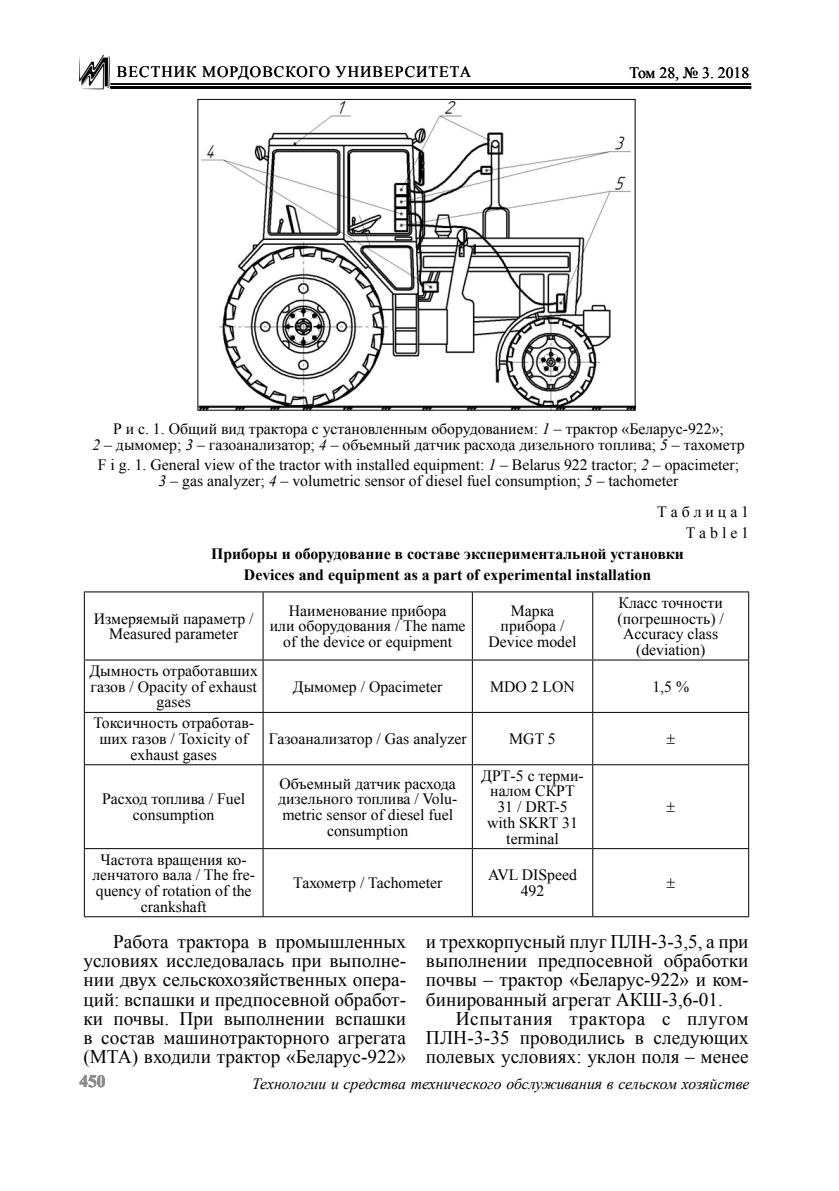
<style>
.page{position:relative;width:839px;height:1191px;background:#fff}
.page>*{position:absolute;margin:0;border:0;box-sizing:border-box;transform-origin:0 0}
.t1{font:19.25px/19.2px "Times New Roman";color:#000;text-align:justify}
.t2{font:700 17.5px "Times New Roman";color:#8a8c8e}
.t3{font:15.75px/15.8px "Times New Roman";color:#000;text-align:center}
.t4{font:700 15.75px/20.7px "Times New Roman";color:#000;text-align:center}
.t5{font:italic 15.75px "Times New Roman";color:#000}
.t6{font:15.75px "Times New Roman";letter-spacing:.065em;color:#000}
.s1{font-style:italic}
</style>
<div class="page">
<img style="left:79px;top:56px;width:31px;height:34px">
<hr style="left:110px;top:84px;width:641px;height:1px;background:#000">
<hr style="left:110px;top:86px;width:641px;height:3px;background:#000">
<img style="left:200px;top:101px;width:433px;height:307px">
<div style="left:198px;top:99px;width:437px;height:311px;border:1px solid #000"></div>
<hr style="left:84px;top:591px;width:179px;height:1px;background:#000">
<hr style="left:263px;top:591px;width:209px;height:1px;background:#000">
<hr style="left:472px;top:591px;width:120px;height:1px;background:#000">
<hr style="left:592px;top:591px;width:157px;height:1px;background:#000">
<hr style="left:84px;top:659px;width:179px;height:1px;background:#000">
<hr style="left:263px;top:659px;width:209px;height:1px;background:#000">
<hr style="left:472px;top:659px;width:120px;height:1px;background:#000">
<hr style="left:592px;top:659px;width:157px;height:1px;background:#000">
<hr style="left:84px;top:712px;width:179px;height:1px;background:#000">
<hr style="left:263px;top:712px;width:209px;height:1px;background:#000">
<hr style="left:472px;top:712px;width:120px;height:1px;background:#000">
<hr style="left:592px;top:712px;width:157px;height:1px;background:#000">
<hr style="left:84px;top:764px;width:179px;height:1px;background:#000">
<hr style="left:263px;top:764px;width:209px;height:1px;background:#000">
<hr style="left:472px;top:764px;width:120px;height:1px;background:#000">
<hr style="left:592px;top:764px;width:157px;height:1px;background:#000">
<hr style="left:84px;top:848px;width:179px;height:1px;background:#000">
<hr style="left:263px;top:848px;width:209px;height:1px;background:#000">
<hr style="left:472px;top:848px;width:120px;height:1px;background:#000">
<hr style="left:592px;top:848px;width:157px;height:1px;background:#000">
<hr style="left:84px;top:916px;width:179px;height:1px;background:#000">
<hr style="left:263px;top:916px;width:209px;height:1px;background:#000">
<hr style="left:472px;top:916px;width:120px;height:1px;background:#000">
<hr style="left:592px;top:916px;width:157px;height:1px;background:#000">
<hr style="left:84px;top:592px;width:1px;height:67px;background:#000">
<hr style="left:84px;top:660px;width:1px;height:52px;background:#000">
<hr style="left:84px;top:713px;width:1px;height:51px;background:#000">
<hr style="left:84px;top:765px;width:1px;height:83px;background:#000">
<hr style="left:84px;top:849px;width:1px;height:67px;background:#000">
<hr style="left:262px;top:592px;width:1px;height:67px;background:#000">
<hr style="left:472px;top:592px;width:1px;height:67px;background:#000">
<hr style="left:592px;top:592px;width:1px;height:67px;background:#000">
<hr style="left:748px;top:592px;width:1px;height:67px;background:#000">
<hr style="left:262px;top:660px;width:1px;height:52px;background:#000">
<hr style="left:472px;top:660px;width:1px;height:52px;background:#000">
<hr style="left:592px;top:660px;width:1px;height:52px;background:#000">
<hr style="left:748px;top:660px;width:1px;height:52px;background:#000">
<hr style="left:262px;top:713px;width:1px;height:51px;background:#000">
<hr style="left:472px;top:713px;width:1px;height:51px;background:#000">
<hr style="left:592px;top:713px;width:1px;height:51px;background:#000">
<hr style="left:748px;top:713px;width:1px;height:51px;background:#000">
<hr style="left:262px;top:765px;width:1px;height:83px;background:#000">
<hr style="left:472px;top:765px;width:1px;height:83px;background:#000">
<hr style="left:592px;top:765px;width:1px;height:83px;background:#000">
<hr style="left:748px;top:765px;width:1px;height:83px;background:#000">
<hr style="left:262px;top:849px;width:1px;height:67px;background:#000">
<hr style="left:472px;top:849px;width:1px;height:67px;background:#000">
<hr style="left:592px;top:849px;width:1px;height:67px;background:#000">
<hr style="left:748px;top:849px;width:1px;height:67px;background:#000">
<p class="t6" style="left:117px;top:60px;width:355px">ВЕСТНИК МОРДОВСКОГО УНИВЕРСИТЕТА</p>
<p class="t3" style="left:629px;top:64px;width:121px">Том 28, № 3. 2018</p>
<p class="t3" style="left:92px;top:420px;width:653px">Р и с. 1. Общий вид трактора с установленным оборудованием: <span class="s1">1</span> – трактор «Беларус-922»;<br><span class="s1">2</span> – дымомер; <span class="s1">3</span> – газоанализатор; <span class="s1">4</span> – объемный датчик расхода дизельного топлива; <span class="s1">5</span> – тахометр</p>
<p class="t3" style="left:98px;top:457px;width:642px">F i g. 1. General view of the tractor with installed equipment: <span class="s1">1</span> – Belarus 922 tractor; <span class="s1">2</span> – opacimeter;<br><span class="s1">3</span> – gas analyzer; <span class="s1">4</span> – volumetric sensor of diesel fuel consumption; <span class="s1">5</span> – tachometer</p>
<p class="t3" style="left:657px;top:501px;width:93px;line-height:20.7px;text-align:right">Т а б л и ц а 1<br>T a b l e 1</p>
<p class="t4" style="left:211px;top:543px;width:474px">Приборы и оборудование в составе экспериментальной установки<br>Devices and equipment as a part of experimental installation</p>
<p class="t3" style="left:94px;top:610px;width:161px">Измеряемый параметр /<br>Measured parameter</p>
<p class="t3" style="left:270px;top:602px;width:197px">Наименование прибора<br>или оборудования / The name of the device or equipment</p>
<p class="t3" style="left:488px;top:602px;width:89px">Марка прибора /<br>Device model</p>
<p class="t3" style="left:617px;top:594px;width:108px">Класс точности (погрешность) /<br>Accuracy class (deviation)</p>
<p class="t3" style="left:89px;top:662px;width:170px">Дымность отработавших газов / Opacity of exhaust gases</p>
<p class="t3" style="left:293px;top:678px;width:151px">Дымомер / Opacimeter</p>
<p class="t3" style="left:490px;top:678px;width:86px">MDO 2 LON</p>
<p class="t3" style="left:652px;top:678px;width:38px">1,5 %</p>
<p class="t3" style="left:93px;top:714px;width:162px">Токсичность отработав&shy;ших газов / Toxicity of exhaust gases</p>
<p class="t3" style="left:102px;top:790px;width:144px">Расход топлива / Fuel consumption</p>
<p class="t3" style="left:92px;top:851px;width:164px">Частота вращения ко&shy;ленчатого вала / The fre&shy;quency of rotation of the crankshaft</p>
<p class="t3" style="left:269px;top:730px;width:199px">Газоанализатор / Gas analyzer</p>
<p class="t3" style="left:509px;top:730px;width:48px">MGT 5</p>
<p class="t3" style="left:278px;top:775px;width:181px">Объемный датчик расхода дизельного топлива / Volu&shy;metric sensor of diesel fuel consumption</p>
<p class="t3" style="left:481px;top:767px;width:104px">ДРТ-5 с терми&shy;налом СКРТ<br>31 / DRT-5<br>with SKRT 31 terminal</p>
<p class="t3" style="left:293px;top:874px;width:151px">Тахометр / Tachometer</p>
<p class="t3" style="left:488px;top:866px;width:90px">AVL DISpeed<br>492</p>
<p class="t1" style="left:83px;top:931px;width:324px;text-indent:30px">Работа трактора в промышленных условиях исследовалась при выполне&shy;нии двух сельскохозяйственных опера&shy;ций: вспашки и предпосевной обработ&shy;ки почвы. При выполнении вспашки в состав машинотракторного агрегата (МТА) входили трактор «Беларус-922»</p>
<p class="t1" style="left:426px;top:931px;width:324px">и трехкорпусный плуг ПЛН-3-3,5, а при выполнении предпосевной обработки почвы – трактор «Беларус-922» и ком&shy;бинированный агрегат АКШ-3,6-01.</p>
<p class="t1" style="left:426px;top:1008px;width:324px;text-indent:30px">Испытания трактора с плугом ПЛН-3-35 проводились в следующих полевых условиях: уклон поля – менее</p>
<p class="t2" style="left:79px;top:1068px;width:28px">450</p>
<p class="t5" style="left:252px;top:1072px;width:499px">Технологии и средства технического обслуживания в сельском хозяйстве</p>
</div>
